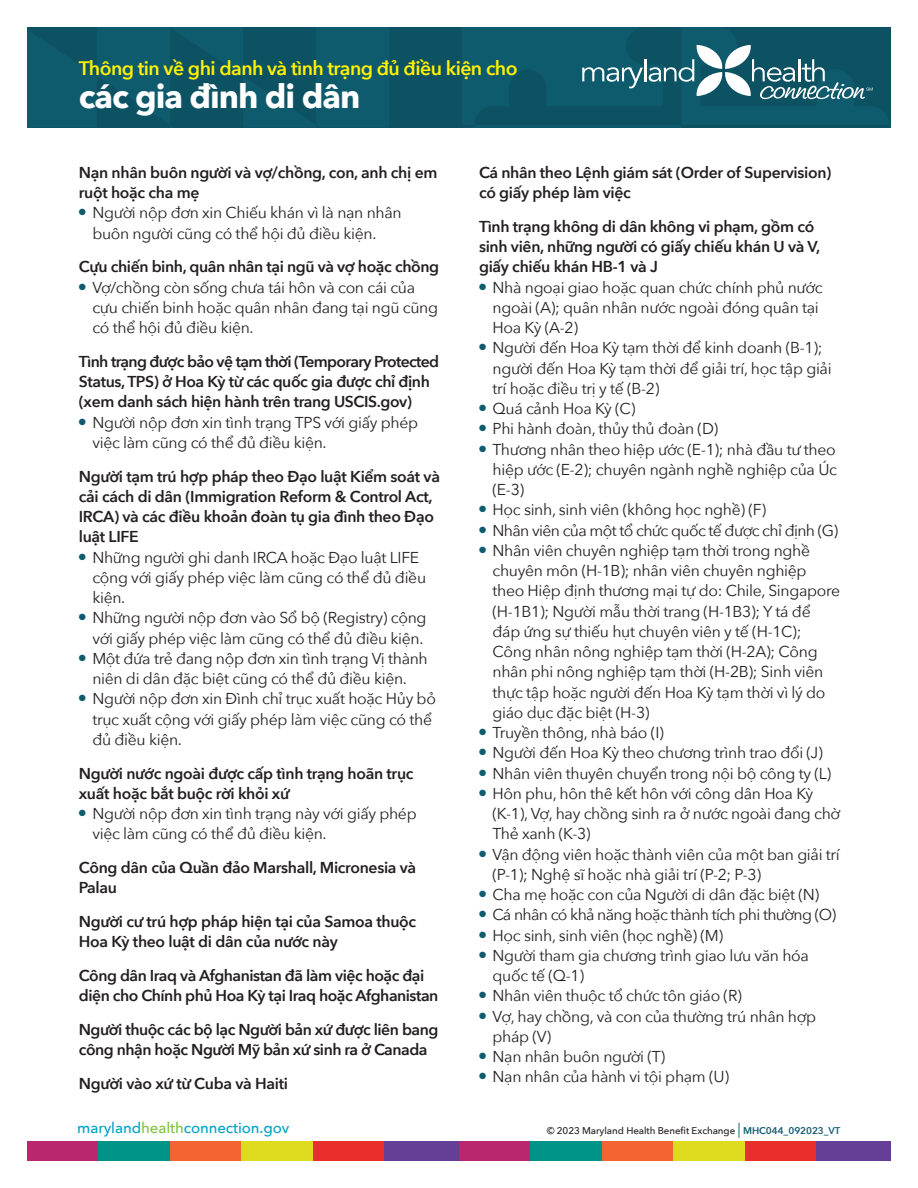
<style>
.page{position:relative;width:918px;height:1188px;background:#fff}
.page>*{position:absolute;margin:0;border:0;box-sizing:border-box;transform-origin:0 0}
.t1{font:700 33px "Avenir Next";letter-spacing:-.03em;color:#fff}
.t2{font:600 19.5px "Avenir Next";letter-spacing:-.03em;color:#fff101}
.bullet{font:15.75px/20.2px "Avenir Next";letter-spacing:-.02em;color:#231f20}
.subhead_p2_n_s{font:600 15.75px/20.2px "Avenir Next";letter-spacing:-.02em;color:#231f20}
.bullet_last{font:15.75px/20.2px "Avenir Next";letter-spacing:-.02em;color:#231f20}
.subhead_p2{font:600 15.75px/20.2px "Avenir Next";letter-spacing:-.02em;color:#231f20}
.bullet-2{font:15.75px "Avenir Next";letter-spacing:-.04em;color:#231f20}
.t3{font:500 15px "Avenir Next";letter-spacing:-.005em;color:#00a3c7}
.t4{font:500 9.75px "Avenir Next";letter-spacing:-.005em;color:#231f20}
.s1{color:#81c340}
.s2{font-weight:400;font-size:15px;color:#0f5b6e}
.s3{font-weight:600;color:#0f5b6e}
</style>
<div class="page">
<div style="left:27px;top:1142px;width:74px;height:19px;background:#bb276e"></div>
<div style="left:459px;top:1142px;width:74px;height:19px;background:#bb276e"></div>
<div style="left:99px;top:1142px;width:74px;height:19px;background:#009388"></div>
<div style="left:531px;top:1142px;width:74px;height:19px;background:#009388"></div>
<div style="left:170px;top:1142px;width:74px;height:19px;background:#f26531"></div>
<div style="left:602px;top:1142px;width:74px;height:19px;background:#f26531"></div>
<div style="left:242px;top:1142px;width:74px;height:19px;background:#dfdc20"></div>
<div style="left:674px;top:1142px;width:74px;height:19px;background:#dfdc20"></div>
<div style="left:313px;top:1142px;width:74px;height:19px;background:#e92e2c"></div>
<div style="left:745px;top:1142px;width:74px;height:19px;background:#e92e2c"></div>
<div style="left:385px;top:1142px;width:74px;height:19px;background:#653e95"></div>
<div style="left:817px;top:1142px;width:74px;height:19px;background:#653e95"></div>
<div style="left:27px;top:27px;width:435px;height:101px;background:#0d5263"></div>
<svg style="left:27px;top:27px;width:362px;height:100px"></svg>
<svg style="left:462px;top:27px;width:429px;height:101px;background:#1e6273"></svg>
<p class="t2" style="left:79px;top:52px;width:440px">Thông tin về ghi danh và tình trạng đủ điều kiện cho</p>
<h1 class="t1" style="left:79px;top:68px;width:283px">các gia đình di dân</h1>
<p class="subhead_p2_n_s" style="left:79px;top:162px;width:360px">Nạn nhân buôn người và vợ/chồng, con, anh chị em ruột hoặc cha mẹ</p>
<p class="bullet_last" style="left:92px;top:202px;width:311px;text-indent:-14px"><sup>●</sup> Người nộp đơn xin Chiếu khán vì là nạn nhân buôn người cũng có thể hội đủ điều kiện.</p>
<p class="subhead_p2_n_s" style="left:79px;top:256px;width:362px">Cựu chiến binh, quân nhân tại ngũ và vợ hoặc chồng</p>
<p class="bullet_last" style="left:92px;top:276px;width:347px;text-indent:-14px"><sup>●</sup> Vợ/chồng còn sống chưa tái hôn và con cái của cựu chiến binh hoặc quân nhân đang tại ngũ cũng có thể hội đủ điều kiện.</p>
<p class="subhead_p2_n_s" style="left:79px;top:351px;width:362px">Tình trạng được bảo vệ tạm thời (Temporary Protected<br>Status, TPS) ở Hoa Kỳ từ các quốc gia được chỉ định (xem danh sách hiện hành trên trang USCIS.gov)</p>
<p class="bullet_last" style="left:92px;top:411px;width:327px;text-indent:-14px"><sup>●</sup> Người nộp đơn xin tình trạng TPS với giấy phép việc làm cũng có thể đủ điều kiện.</p>
<p class="subhead_p2_n_s" style="left:79px;top:465px;width:363px">Người tạm trú hợp pháp theo Đạo luật Kiểm soát và cải cách di dân (Immigration Reform &amp; Control Act, IRCA) và các điều khoản đoàn tụ gia đình theo Đạo luật LIFE</p>
<p class="bullet" style="left:92px;top:546px;width:335px;text-indent:-14px"><sup>●</sup> Những người ghi danh IRCA hoặc Đạo luật LIFE cộng với giấy phép việc làm cũng có thể đủ điều kiện.</p>
<p class="bullet" style="left:79px;top:607px;width:349px;text-align:right"><sup>●</sup> Những người nộp đơn vào Sổ bộ (Registry) cộng với giấy phép việc làm cũng có thể đủ điều kiện.</p>
<p class="bullet" style="left:79px;top:647px;width:350px;text-align:center"><sup>●</sup> Một đứa trẻ đang nộp đơn xin tình trạng Vị thành niên di dân đặc biệt cũng có thể đủ điều kiện.</p>
<p class="bullet_last" style="left:92px;top:688px;width:345px;text-indent:-14px"><sup>●</sup> Người nộp đơn xin Đình chỉ trục xuất hoặc Hủy bỏ trục xuất cộng với giấy phép làm việc cũng có thể đủ điều kiện.</p>
<p class="subhead_p2_n_s" style="left:79px;top:762px;width:336px">Người nước ngoài được cấp tình trạng hoãn trục xuất hoặc bắt buộc rời khỏi xứ</p>
<p class="bullet_last" style="left:92px;top:803px;width:326px;text-indent:-14px"><sup>●</sup> Người nộp đơn xin tình trạng này với giấy phép việc làm cũng có thể đủ điều kiện.</p>
<p class="subhead_p2" style="left:79px;top:857px;width:339px">Công dân của Quần đảo Marshall, Micronesia và<br>Palau</p>
<p class="subhead_p2" style="left:79px;top:911px;width:339px">Người cư trú hợp pháp hiện tại của Samoa thuộc<br>Hoa Kỳ theo luật di dân của nước này</p>
<p class="subhead_p2" style="left:79px;top:965px;width:361px">Công dân Iraq và Afghanistan đã làm việc hoặc đại diện cho Chính phủ Hoa Kỳ tại Iraq hoặc Afghanistan</p>
<p class="subhead_p2" style="left:79px;top:1019px;width:361px">Người thuộc các bộ lạc Người bản xứ được liên bang công nhận hoặc Người Mỹ bản xứ sinh ra ở Canada</p>
<p class="subhead_p2" style="left:79px;top:1073px;width:211px">Người vào xứ từ Cuba và Haiti</p>
<p class="t3" style="left:77px;top:1115px;width:214px">maryland<span class="s1">health</span>connection.gov</p>
<p class="subhead_p2" style="left:479px;top:162px;width:354px">Cá nhân theo Lệnh giám sát (Order of Supervision) có giấy phép làm việc</p>
<p class="subhead_p2_n_s" style="left:479px;top:216px;width:343px">Tình trạng không di dân không vi phạm, gồm có sinh viên, những người có giấy chiếu khán U và V, giấy chiếu khán HB-1 và J</p>
<p class="bullet" style="left:493px;top:276px;width:332px;text-indent:-14px"><sup>●</sup> Nhà ngoại giao hoặc quan chức chính phủ nước ngoài (A); quân nhân nước ngoài đóng quân tại<br>Hoa Kỳ (A-2)</p>
<p class="bullet" style="left:493px;top:337px;width:341px;text-indent:-14px"><sup>●</sup> Người đến Hoa Kỳ tạm thời để kinh doanh (B-1); người đến Hoa Kỳ tạm thời để giải trí, học tập giải trí hoặc điều trị y tế (B-2)</p>
<p class="bullet" style="left:479px;top:398px;width:158px"><sup>●</sup> Quá cảnh Hoa Kỳ (C)</p>
<p class="bullet" style="left:479px;top:418px;width:241px"><sup>●</sup> Phi hành đoàn, thủy thủ đoàn (D)</p>
<p class="bullet" style="left:493px;top:438px;width:346px;text-align:justify;text-indent:-14px"><sup>●</sup> Thương nhân theo hiệp ước (E-1); nhà đầu tư theo hiệp ước (E-2); chuyên ngành nghề nghiệp của Úc (E-3)</p>
<p class="bullet" style="left:479px;top:499px;width:289px"><sup>●</sup> Học sinh, sinh viên (không học nghề) (F)</p>
<p class="bullet-2" style="left:479px;top:517px;width:361px"><sup>●</sup> Nhân viên của một tổ chức quốc tế được chỉ định (G)</p>
<p class="bullet" style="left:493px;top:539px;width:349px;text-indent:-14px"><sup>●</sup> Nhân viên chuyên nghiệp tạm thời trong nghề chuyên môn (H-1B); nhân viên chuyên nghiệp theo Hiệp định thương mại tự do: Chile, Singapore (H-1B1); Người mẫu thời trang (H-1B3); Y tá để đáp ứng sự thiếu hụt chuyên viên y tế (H-1C); Công nhân nông nghiệp tạm thời (H-2A); Công nhân phi nông nghiệp tạm thời (H-2B); Sinh viên thực tập hoặc người đến Hoa Kỳ tạm thời vì lý do giáo dục đặc biệt (H-3)</p>
<p class="bullet" style="left:479px;top:722px;width:186px"><sup>●</sup> Truyền thông, nhà báo (I)</p>
<p class="bullet" style="left:479px;top:742px;width:345px"><sup>●</sup> Người đến Hoa Kỳ theo chương trình trao đổi (J)</p>
<p class="bullet" style="left:479px;top:762px;width:354px"><sup>●</sup> Nhân viên thuyên chuyển trong nội bộ công ty (L)</p>
<p class="bullet" style="left:493px;top:782px;width:349px;text-indent:-14px"><sup>●</sup> Hôn phu, hôn thê kết hôn với công dân Hoa Kỳ (K‑1), Vợ, hay chồng sinh ra ở nước ngoài đang chờ<br>Thẻ xanh (K-3)</p>
<p class="bullet" style="left:493px;top:843px;width:349px;text-indent:-14px"><sup>●</sup> Vận động viên hoặc thành viên của một ban giải trí (P-1); Nghệ sĩ hoặc nhà giải trí (P-2; P-3)</p>
<p class="bullet" style="left:479px;top:884px;width:342px"><sup>●</sup> Cha mẹ hoặc con của Người di dân đặc biệt (N)</p>
<p class="bullet-2" style="left:479px;top:901px;width:359px"><sup>●</sup> Cá nhân có khả năng hoặc thành tích phi thường (O)</p>
<p class="bullet" style="left:479px;top:924px;width:246px"><sup>●</sup> Học sinh, sinh viên (học nghề) (M)</p>
<p class="bullet" style="left:493px;top:944px;width:318px;text-indent:-14px"><sup>●</sup> Người tham gia chương trình giao lưu văn hóa quốc tế (Q-1)</p>
<p class="bullet" style="left:479px;top:985px;width:264px"><sup>●</sup> Nhân viên thuộc tổ chức tôn giáo (R)</p>
<p class="bullet" style="left:493px;top:1005px;width:325px;text-indent:-14px"><sup>●</sup> Vợ, hay chồng, và con của thường trú nhân hợp pháp (V)</p>
<p class="bullet" style="left:479px;top:1046px;width:188px"><sup>●</sup> Nạn nhân buôn người (T)</p>
<p class="bullet" style="left:479px;top:1066px;width:252px"><sup>●</sup> Nạn nhân của hành vi tội phạm (U)</p>
<p class="t4" style="left:547px;top:1122px;width:295px">© 2023 Maryland Health Benefit Exchange <span class="s2">|</span> <span class="s3">MHC044_092023_VT</span></p>
</div>
